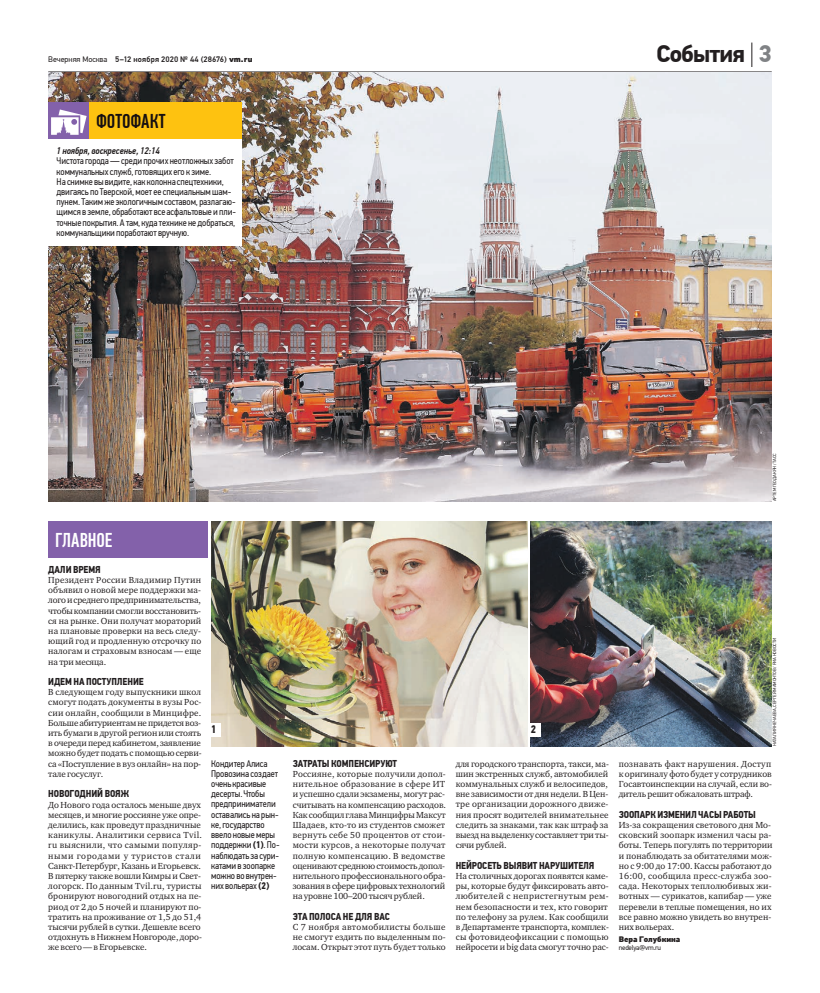
<style>
.page{position:relative;width:820px;height:993px;background:#fff}
.page>*{position:absolute;margin:0;border:0;box-sizing:border-box;transform-origin:0 0}
.t1{font:700 24px "PF Din Text Pro";letter-spacing:-.035em;color:#231f20}
.t2{font:500 20px "PF Din Text Comp Pro";letter-spacing:.005em;color:#160f11}
.t3{font:500 20px "PF Din Text Comp Pro";letter-spacing:-.01em;color:#fff}
.t4{font:700 11px "PF Din Text Cond Pro";color:#231f20}
.t5{font:700 10px "PF Din Text Cond Pro";letter-spacing:-.01em;color:#231f20}
.t6{font:9.6px/10.2px "PF Din Text Cond Pro";letter-spacing:-.01em;color:#231f20}
.t7{font:italic 500 9.6px "PF Din Text Cond Pro";letter-spacing:-.01em;color:#231f20}
.t8{font:9px/10.2px "Charter ITC";letter-spacing:.005em;color:#231f20;text-align:justify}
.t9{font:500 8px "PF Din Text Pro";letter-spacing:.015em;color:#231f20}
.t10{font:900 8px "PF Din Text Pro";letter-spacing:-.01em;color:#231f20}
.t11{font:7px "PF Din Text Pro";letter-spacing:-.025em;color:#231f20}
.t12{font:4.5px "PF Din Text Pro";color:#231f20}
.s1{font-weight:400}
.s2{font-weight:900}
.s3{color:#808285}
.s4{font-weight:700}
</style>
<div class="page">
<svg style="left:751px;top:43px;width:1px;height:24px"></svg>
<img style="left:530px;top:521px;width:241px;height:225px">
<div style="left:527px;top:722px;width:13px;height:13px;background:#fff"></div>
<div style="left:48px;top:521px;width:160px;height:37px;background:#8361aa"></div>
<hr style="left:48px;top:71px;width:723px;height:1px;background:#231f20">
<img style="left:211px;top:521px;width:316px;height:225px">
<div style="left:207px;top:722px;width:13px;height:13px;background:#fff"></div>
<img style="left:48px;top:72px;width:723px;height:429px">
<div style="left:48px;top:135px;width:194px;height:111px;background:#fff"></div>
<div style="left:89px;top:103px;width:153px;height:36px;background:#fec210"></div>
<div style="left:48px;top:103px;width:41px;height:36px;background:#8361aa"></div>
<svg style="left:51px;top:109px;width:36px;height:26px"></svg>
<p class="t9" style="left:48px;top:54px;width:205px"><span class="s1">Вечерняя Москва</span> 5–12 ноября 2020 № 44 (28676) <span class="s2">vm.ru</span></p>
<h1 class="t1" style="left:656px;top:44px;width:117px">События <span class="s3">3</span></h1>
<h2 class="t2" style="left:96px;top:113px;width:71px">ФОТОФАКТ</h2>
<p class="t7" style="left:57px;top:145px;width:105px">1 ноября, воскресенье, 12:14</p>
<p class="t6" style="left:57px;top:157px;width:181px">Чистота города — среди прочих неотложныхзабот коммунальныхслужб, готовящих его к зиме.<br>На снимке вывидите, как колонна спецтехники, двигаясь по Тверской, моет ее специальнымшам&shy;пунем. Такимже экологичнымсоставом, разлагаю&shy;щимся в земле, обработают все асфальтовые и пли&shy;точные покрытия. А там, куда технике не добраться, коммунальщики поработают вручную.</p>
<h2 class="t3" style="left:55px;top:531px;width:59px">ГЛАВНОЕ</h2>
<p class="t5" style="left:48px;top:563px;width:54px">ДАЛИ ВРЕМЯ</p>
<p class="t8" style="left:48px;top:574px;width:154px">Президент России Владимир Путин объявил о новой мере поддержки ма&shy;лого и среднего предпринимательства, чтобы компании смогли восстановить&shy;ся на рынке. Они получат мораторий на плановые проверки на весь следу&shy;ющий год и продленную отсрочку по налогам и страховым взносам — еще на три месяца.</p>
<p class="t5" style="left:48px;top:675px;width:97px">ИДЕМ НА ПОСТУПЛЕНИЕ</p>
<p class="t8" style="left:48px;top:686px;width:155px">В следующем году выпускники школ смогут подать документы в вузы Рос&shy;сии онлайн, сообщили в Минцифре.<br>Больше абитуриентам не придется воз&shy;ить бумаги в другой регион или стоять в очереди перед кабинетом, заявление можно будет подать с помощью серви&shy;са «Поступление в вуз онлайн» на пор&shy;тале госуслуг.</p>
<p class="t5" style="left:48px;top:787px;width:82px">НОВОГОДНИЙ ВОЯЖ</p>
<p class="t8" style="left:48px;top:799px;width:155px;text-align:left">До Нового года осталось меньше двух месяцев, и многие россияне уже опре&shy;делились, как проведут праздничные каникулы. Аналитики сервиса Tvil. ru выяснили, что самыми популяр&shy;ными городами у туристов стали Санкт-Петербург, Казань и Егорьевск.<br>В пятерку также вошли Кимры и Свет&shy;логорск. По данным Tvil.ru, туристы бронируют новогодний отдых на пе&shy;риод от 2 до 5 ночей и планируют по&shy;тратить на проживание от 1,5 до 51,4 тысячи рублей в сутки. Дешевле всего отдохнуть в Нижнем Новгороде, доро&shy;же всего — в Егорьевске.</p>
<p class="t4" style="left:211px;top:722px;width:7px">1</p>
<p class="t6" style="left:211px;top:759px;width:70px">Кондитер Алиса<br>Провозина создает очень красивые десерты. Чтобы предприниматели оставались на рын&shy;ке, государство ввело новыемеры поддержки <span class="s4">(1)</span>. По&shy;наблюдать за сури&shy;катами в зоопарке можно во внутрен&shy;них вольерах<span class="s4">(2)</span></p>
<p class="t12" style="left:772px;top:501px;width:49px;rotate:-90deg">АРТЕМ ГЕОДАКЯН / ТАСС</p>
<p class="t4" style="left:530px;top:722px;width:7px">2</p>
<p class="t5" style="left:292px;top:756px;width:106px">ЗАТРАТЫ КОМПЕНСИРУЮТ</p>
<p class="t8" style="left:292px;top:768px;width:155px">Россияне, которые получили допол&shy;нительное образование в сфере ИТ и успешно сдали экзамены, могут рас&shy;считывать на компенсацию расходов.<br>Как сообщил глава Минцифры Максут Шадаев, кто-то из студентов сможет вернуть себе 50 процентов от стои&shy;мости курсов, а некоторые получат полную компенсацию. В ведомстве оценивают среднюю стоимость допол&shy;нительного профессионального обра&shy;зования в сфере цифровых технологий на уровне 100–200 тысяч рублей.</p>
<p class="t5" style="left:292px;top:909px;width:99px">ЭТА ПОЛОСА НЕ ДЛЯ ВАС</p>
<p class="t8" style="left:292px;top:921px;width:154px">С 7 ноября автомобилисты больше не смогут ездить по выделенным по&shy;лосам. Открыт этот путь будет только</p>
<p class="t8" style="left:455px;top:758px;width:154px">для городского транспорта, такси, ма&shy;шин экстренных служб, автомобилей коммунальных служб и велосипедов, вне зависимости от дня недели. В Цен&shy;тре организации дорожного движе&shy;ния просят водителей внимательнее следить за знаками, так как штраф за выезд на выделенку составляет три ты&shy;сячи рублей.</p>
<p class="t5" style="left:455px;top:858px;width:140px">НЕЙРОСЕТЬ ВЫЯВИТ НАРУШИТЕЛЯ</p>
<p class="t8" style="left:455px;top:870px;width:155px">На столичных дорогах появятся каме&shy;ры, которые будут фиксировать авто&shy;любителей с непристегнутым рем&shy;нем безопасности и тех, кто говорит по телефону за рулем. Как сообщили в Департаменте транспорта, комплек&shy;сы фотовидеофиксации с помощью нейросети и big data смогут точно рас-</p>
<p class="t12" style="left:772px;top:746px;width:110px;rotate:-90deg">НАТАЛИЯНЕЧАЕВА, СЕРГЕЙ МАМОНТОВ / РИАНОВОСТИ</p>
<p class="t8" style="left:618px;top:758px;width:155px">познавать факт нарушения. Доступ к оригиналу фото будет у сотрудников Госавтоинспекции на случай, если во&shy;дитель решит обжаловать штраф.</p>
<p class="t5" style="left:618px;top:807px;width:139px">ЗООПАРК ИЗМЕНИЛЧАСЫ РАБОТЫ</p>
<p class="t8" style="left:618px;top:819px;width:155px;text-align:left">Из-за сокращения светового дня Мо&shy;сковский зоопарк изменил часы ра&shy;боты. Теперь погулять по территории и понаблюдать за обитателями мож&shy;но с 9:00 до 17:00. Кассы работают до<br>16:00, сообщила пресс-служба зоо&shy;сада. Некоторых теплолюбивых жи&shy;вотных — сурикатов, капибар — уже перевели в теплые помещения, но их все равно можно увидеть во внутрен&shy;них вольерах.</p>
<p class="t10" style="left:618px;top:935px;width:63px">Вера Голубкина</p>
<p class="t11" style="left:618px;top:944px;width:44px">nedelya@vm.ru</p>
</div>
